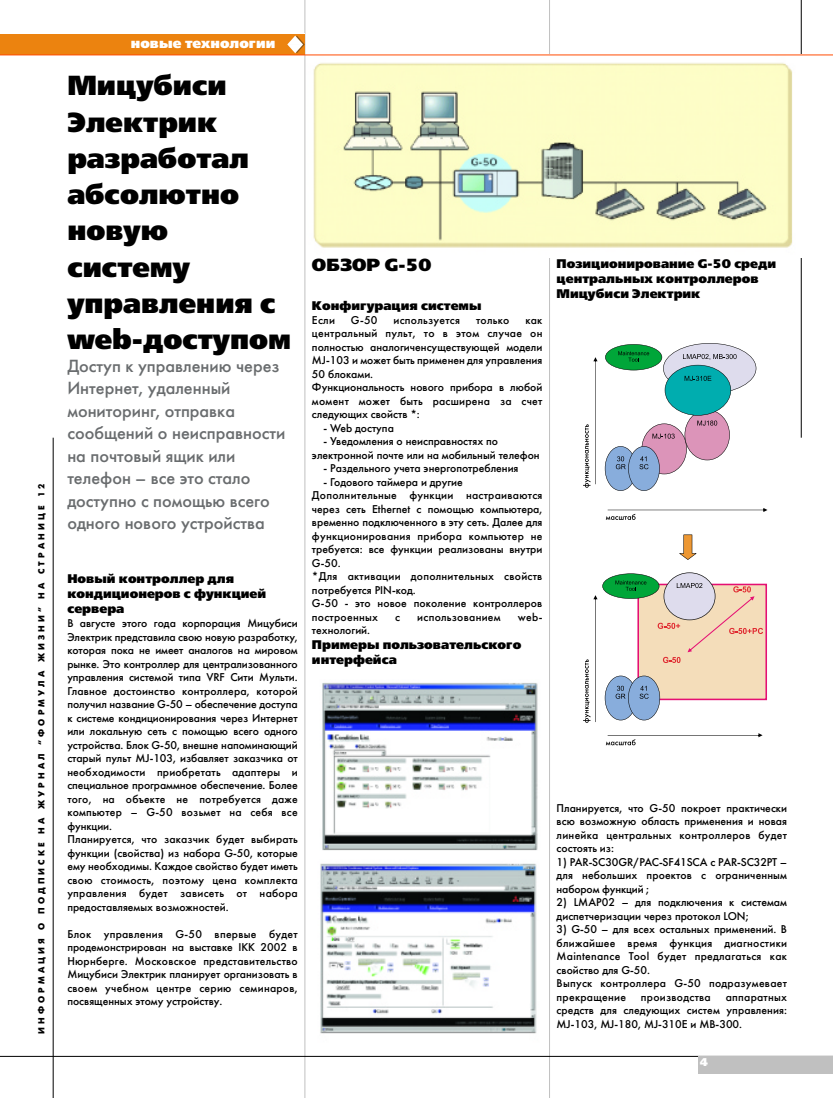
<style>
.page{position:relative;width:833px;height:1098px;background:#fff}
.page>*{position:absolute;margin:0;border:0;box-sizing:border-box;transform-origin:0 0}
.t1{font:27.5px/36.2px "Free Set Black C";color:#000}
.t2{font:17.5px/22.5px "Futuris C";color:#696c6e}
.t3{font:17.5px "Free Set Black C";color:#000}
.t4{font:13.75px "Free Set Black C";color:#fff}
.t5{font:12.5px/15px "Free Set Black C";color:#000}
.t6{font:11.25px/13.5px "Futuris C";color:#000}
.t7{font:11.25px/13.5px "Futuris C";letter-spacing:.025em;color:#000}
.t8{font:11.25px "Free Set Black C";color:#fff}
.t9{font:8.75px "Futuris XC";letter-spacing:.36em;color:#000}
</style>
<div class="page">
<hr style="left:53px;top:437px;width:1px;height:661px;background:#000">
<hr style="left:304px;top:0;width:1px;height:1098px;background:#c0c0c0">
<hr style="left:549px;top:0;width:1px;height:1098px;background:#c0c0c0">
<hr style="left:0;top:1056px;width:832px;height:1px;background:#000">
<hr style="left:800px;top:0;width:1px;height:437px;background:#000">
<div style="left:0;top:34px;width:305px;height:21px;background:#ec830f"></div>
<svg style="left:287px;top:36px;width:18px;height:17px"></svg>
<div style="left:698px;top:1056px;width:134px;height:18px;background:#c0c0c0"></div>
<img style="left:313px;top:56px;width:488px;height:202px">
<img style="left:322px;top:683px;width:216px;height:168px">
<svg style="left:604px;top:343px;width:152px;height:148px"></svg>
<svg style="left:679px;top:534px;width:17px;height:26px"></svg>
<svg style="left:583px;top:357px;width:14px;height:131px"></svg>
<svg style="left:605px;top:508px;width:162px;height:12px"></svg>
<svg style="left:583px;top:572px;width:184px;height:150px"></svg>
<svg style="left:606px;top:733px;width:156px;height:12px"></svg>
<img style="left:320px;top:863px;width:217px;height:171px">
<hr style="left:0;top:55px;width:832px;height:1px;background:#ff4c03">
<p class="t9" style="left:38px;top:1033px;width:551px;rotate:-90deg">ИНФОРМАЦИЯ О ПОДПИСКЕ НА ЖУРНАЛ “ФОРМУЛА ЖИЗНИ” НА СТРАНИЦЕ 12</p>
<p class="t4" style="left:131px;top:38px;width:146px">новые технологии</p>
<h1 class="t1" style="left:67px;top:71px;width:225px">Мицубиси<br>Электрик разработал абсолютно новую систему управления с web-доступом</h1>
<h2 class="t2" style="left:67px;top:356px;width:219px">Доступ к управлению через<br>Интернет, удаленный мониторинг, отправка сообщений о неисправности на почтовый ящик или телефон – все это стало доступно с помощью всего одного нового устройства</h2>
<p class="t5" style="left:67px;top:572px;width:200px">Новый контроллер для кондиционеров с функцией сервера</p>
<p class="t6" style="left:67px;top:618px;width:232px">В августе этого года корпорация Мицубиси Электрик представила свою новую разработку, которая пока не имеет аналогов на мировом рынке. Это контроллер для централизованного управления системой типа VRF Сити Мульти.<br>Главное достоинство контроллера, которой получил название G-50 – обеспечение доступа к системе кондиционирования через Интернет или локальную сеть с помощью всего одного устройства. Блок G-50, внешне напоминающий старый пульт MJ-103, избавляет заказчика от необходимости приобретать адаптеры и специальное программное обеспечение. Более того, на объекте не потребуется даже компьютер – G-50 возьмет на себя все функции.<br>Планируется, что заказчик будет выбирать функции (свойства) из набора G-50, которые ему необходимы. Каждое свойство будет иметь свою стоимость, поэтому цена комплекта управления будет зависеть от набора предоставляемых возможностей.</p>
<p class="t6" style="left:67px;top:928px;width:232px;text-align:justify">Блок управления G-50 впервые будет продемонстрирован на выставке IKK 2002 в Нюрнберге. Московское представительство Мицубиси Электрик планирует организовать в своем учебном центре серию семинаров, посвященных этому устройству.</p>
<h2 class="t3" style="left:312px;top:259px;width:121px">ОБЗОР G-50</h2>
<p class="t5" style="left:312px;top:299px;width:171px">Конфигурация системы</p>
<p class="t6" style="left:312px;top:314px;width:25px">Если</p>
<p class="t6" style="left:351px;top:314px;width:28px">G-50</p>
<p class="t7" style="left:393px;top:314px;width:68px">используется</p>
<p class="t6" style="left:476px;top:314px;width:35px">только</p>
<p class="t6" style="left:312px;top:314px;width:232px;text-indent:213px">как центральный пульт, то в этом случае он полностью аналогиченсуществующей модели<br>MJ-103 и может быть применен для управления<br>50 блоками.<br>Функциональность нового прибора в любой момент может быть расширена за счет следующих свойств *:</p>
<p class="t6" style="left:323px;top:422px;width:72px">- Web доступа</p>
<p class="t6" style="left:312px;top:436px;width:229px;text-indent:12px">- Уведомления о неисправностях по электронной почте или на мобильный телефон</p>
<p class="t6" style="left:323px;top:463px;width:196px">- Раздельного учета энергопотребления</p>
<p class="t6" style="left:312px;top:476px;width:232px;text-indent:12px">- Годового таймера и другие<br>Дополнительные функции настраиваются через сеть Ethernet с помощью компьютера, временно подключенного в эту сеть. Далее для функционирования прибора компьютер не требуется: все функции реализованы внутри<br>G-50.<br>*Для активации дополнительных свойств потребуется PIN-код.<br>G-50 - это новое поколение контроллеров построенных</p>
<p class="t6" style="left:395px;top:611px;width:6px">с</p>
<p class="t7" style="left:417px;top:611px;width:85px">использованием</p>
<p class="t6" style="left:518px;top:611px;width:26px">web-</p>
<p class="t6" style="left:312px;top:625px;width:60px">технологий.</p>
<p class="t5" style="left:312px;top:638px;width:211px">Примеры пользовательского интерфейса</p>
<p class="t5" style="left:556px;top:257px;width:221px">Позиционирование G-50 среди центральных контроллеров<br>Мицубиси Электрик</p>
<p class="t6" style="left:556px;top:802px;width:232px;text-align:justify">Планируется, что G-50 покроет практически всю возможную область применения и новая линейка центральных контроллеров будет состоять из:</p>
<p class="t6" style="left:556px;top:856px;width:232px;text-align:justify">1) PAR-SC30GR/PAC-SF41SCA с PAR-SC32PT – для небольших проектов с ограниченным набором функций ;</p>
<p class="t6" style="left:556px;top:896px;width:232px">2) LMAP02 – для подключения к системам диспетчеризации через протокол LON;</p>
<p class="t7" style="left:556px;top:923px;width:232px">3) G-50 – для всех остальных применений. В ближайшее время функция диагностики<br>Maintenance Tool будет предлагаться как свойство для G-50.<br>Выпуск контроллера G-50 подразумевает прекращение</p>
<p class="t7" style="left:641px;top:991px;width:71px">производства</p>
<p class="t6" style="left:556px;top:991px;width:232px;text-align:justify;text-indent:169px">аппаратных средств для следующих систем управления:<br>MJ-103, MJ-180, MJ-310E и MB-300.</p>
<p class="t8" style="left:699px;top:1057px;width:10px">4</p>
</div>
